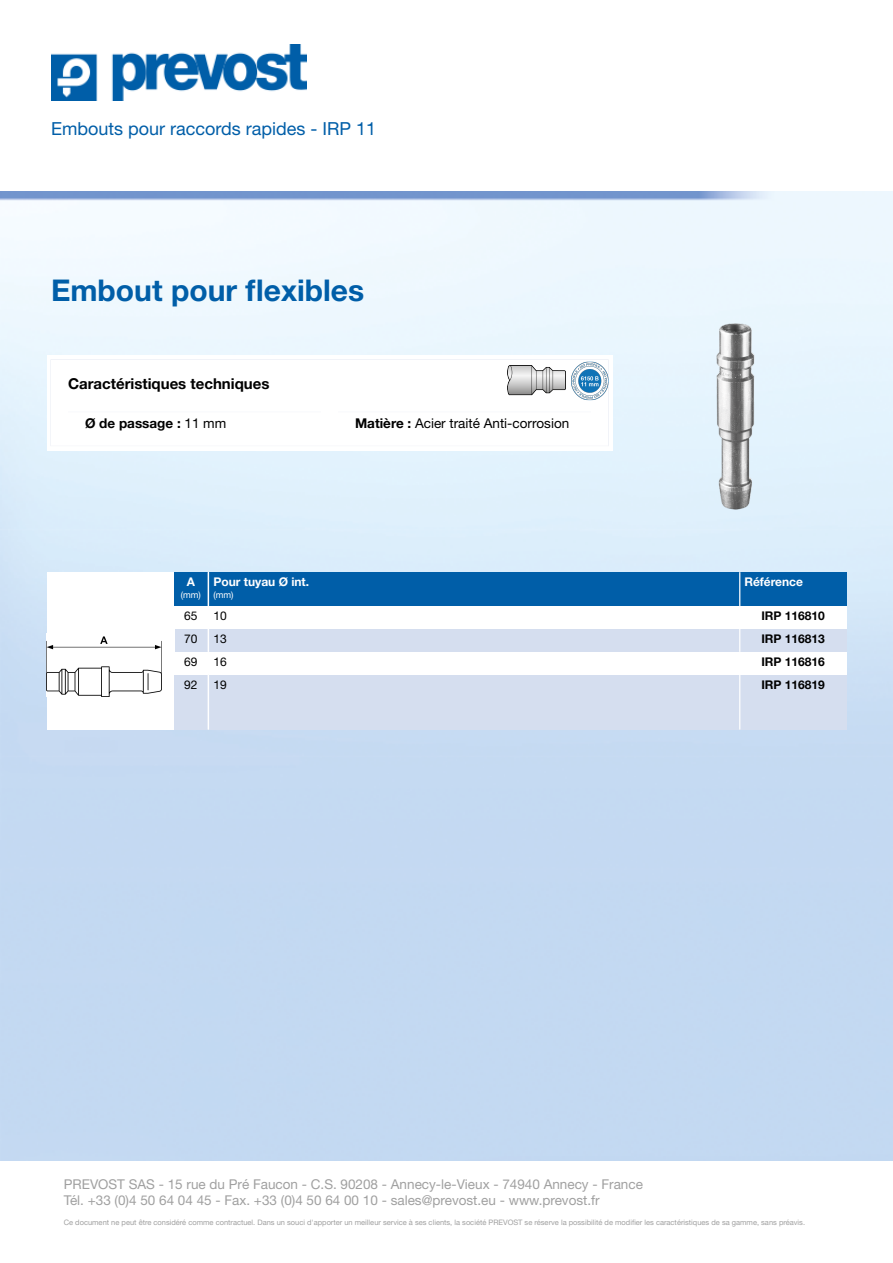
<style>
.page{position:relative;width:893px;height:1263px;background:#fff}
.page>*{position:absolute;margin:0;border:0;box-sizing:border-box;transform-origin:0 0}
.t1{font:700 30px "Helvetica Neue LT Std";color:#005ea8}
.t2{font:18px "Helvetica Neue LT Std";color:#005ea8}
.t3{font:700 15px "Helvetica Neue LT Std";color:#000}
.t4{font:13.5px/16.2px "Helvetica Neue LT Std";color:#a0a0a0}
.t5{font:13.5px "Helvetica Neue LT Std";color:#000}
.t6{font:700 13.5px "Helvetica Neue LT Std";color:#000}
.t7{font:700 12px "Helvetica Neue LT Std";color:#000}
.t8{font:700 12px "Helvetica Neue LT Std";color:#fff}
.t9{font:12px "Helvetica Neue LT Std";color:#000}
.t10{font:9px "Helvetica Neue LT Std";color:#fff}
.t11{font:7.5px "Helvetica Neue LT Std";color:#a0a0a0}
.s1{font-weight:400}
.s2{font-weight:700}
</style>
<div class="page">
<img style="left:51px;top:44px;width:255px;height:57px">
<img style="left:0;top:191px;width:892px;height:970px">
<div style="left:47px;top:355px;width:565px;height:95px;background:#fff"></div>
<svg style="left:50px;top:359px;width:559px;height:87px"></svg>
<img style="left:629px;top:310px;width:213px;height:213px">
<div style="left:47px;top:572px;width:127px;height:34px;background:#fff"></div>
<div style="left:174px;top:572px;width:34px;height:34px;background:#005ea8"></div>
<div style="left:209px;top:572px;width:531px;height:34px;background:#005ea8"></div>
<hr style="left:208px;top:572px;width:1px;height:34px;background:#fff">
<div style="left:740px;top:572px;width:106px;height:34px;background:#005ea8"></div>
<hr style="left:740px;top:572px;width:1px;height:34px;background:#fff">
<div style="left:174px;top:606px;width:34px;height:23px;background:#fff"></div>
<div style="left:209px;top:606px;width:531px;height:23px;background:#fff"></div>
<div style="left:740px;top:606px;width:106px;height:23px;background:#fff"></div>
<div style="left:174px;top:629px;width:34px;height:23px;background:#d5deef"></div>
<div style="left:209px;top:629px;width:531px;height:23px;background:#d5deef"></div>
<div style="left:740px;top:629px;width:106px;height:23px;background:#d5deef"></div>
<div style="left:174px;top:652px;width:34px;height:23px;background:#fff"></div>
<div style="left:209px;top:652px;width:531px;height:23px;background:#fff"></div>
<svg style="left:208px;top:606px;width:1px;height:69px"></svg>
<div style="left:740px;top:652px;width:106px;height:23px;background:#fff"></div>
<svg style="left:740px;top:629px;width:1px;height:23px"></svg>
<div style="left:47px;top:606px;width:127px;height:123px;background:#fff"></div>
<img style="left:47px;top:636px;width:115px;height:61px">
<div style="left:174px;top:675px;width:34px;height:54px;background:#d5deef"></div>
<div style="left:209px;top:675px;width:531px;height:54px;background:#d5deef"></div>
<hr style="left:208px;top:675px;width:1px;height:54px;background:#fff">
<div style="left:740px;top:675px;width:106px;height:54px;background:#d5deef"></div>
<hr style="left:740px;top:675px;width:1px;height:54px;background:#fff">
<h2 class="t2" style="left:51px;top:118px;width:327px">Embouts pour raccords rapides - IRP 11</h2>
<h1 class="t1" style="left:51px;top:272px;width:315px">Embout pour flexibles</h1>
<h3 class="t3" style="left:68px;top:374px;width:203px">Caractéristiques techniques</h3>
<h3 class="t6" style="left:85px;top:414px;width:143px">Ø de passage : <span class="s1">11 mm</span></h3>
<h3 class="t5" style="left:355px;top:415px;width:216px"><span class="s2">Matière :</span> Acier traité Anti-corrosion</h3>
<h3 class="t8" style="left:187px;top:574px;width:10px">A</h3>
<p class="t10" style="left:181px;top:590px;width:22px">(mm)</p>
<h3 class="t8" style="left:213px;top:574px;width:97px">Pour tuyau Ø int.</h3>
<p class="t10" style="left:213px;top:590px;width:22px">(mm)</p>
<h3 class="t8" style="left:744px;top:574px;width:60px">Référence</h3>
<h3 class="t9" style="left:184px;top:608px;width:15px">65</h3>
<h3 class="t9" style="left:213px;top:608px;width:15px">10</h3>
<h3 class="t7" style="left:761px;top:608px;width:65px">IRP 116810</h3>
<h3 class="t9" style="left:184px;top:631px;width:15px">70</h3>
<h3 class="t9" style="left:213px;top:631px;width:15px">13</h3>
<h3 class="t7" style="left:761px;top:631px;width:65px">IRP 116813</h3>
<h3 class="t9" style="left:184px;top:654px;width:15px">69</h3>
<h3 class="t9" style="left:213px;top:654px;width:15px">16</h3>
<h3 class="t7" style="left:761px;top:654px;width:65px">IRP 116816</h3>
<h3 class="t9" style="left:184px;top:677px;width:15px">92</h3>
<h3 class="t9" style="left:213px;top:677px;width:15px">19</h3>
<h3 class="t7" style="left:761px;top:677px;width:65px">IRP 116819</h3>
<h3 class="t4" style="left:64px;top:1176px;width:581px">PREVOST SAS - 15 rue du Pré Faucon - C.S. 90208 - Annecy-le-Vieux - 74940 Annecy - France<br>Tél. +33 (0)4 50 64 04 45 - Fax. +33 (0)4 50 64 00 10 - sales@prevost.eu - www.prevost.fr</h3>
<p class="t11" style="left:64px;top:1218px;width:743px">Ce document ne peut être considéré comme contractuel. Dans un souci d'apporter un meilleur service à ses clients, la société PREVOST se réserve la possibilité de modifier les caractéristiques de sa gamme, sans préavis.</p>
</div>
